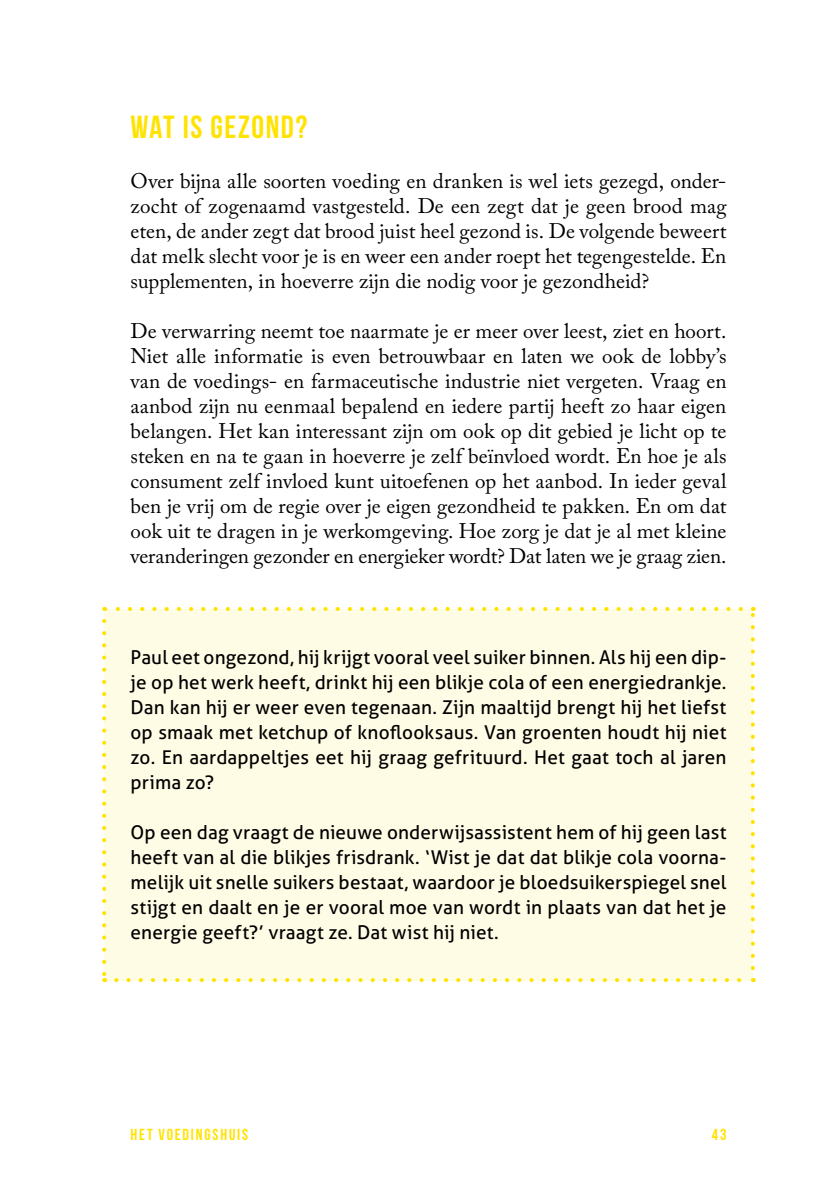
<style>
.page{position:relative;width:840px;height:1191px;background:#fff}
.page>*{position:absolute;margin:0;border:0;box-sizing:border-box;transform-origin:0 0}
.t1{font:32px "Bebas Neue";letter-spacing:.045em;color:#ffe300}
.t2{font:21px/25px "Adobe Caslon Pro";letter-spacing:-.005em;color:#000;text-align:justify}
.t3{font:19px/25px "Aller";letter-spacing:.01em;color:#000;text-align:justify}
.t4{font:16px "Bebas Neue";letter-spacing:.115em;color:#ffe300}
</style>
<div class="page">
<div style="left:104px;top:609px;width:648px;height:371px;background:#fffce6"></div>
<svg style="left:116px;top:978px;width:630px;height:4px"></svg>
<svg style="left:102px;top:621px;width:4px;height:361px"></svg>
<svg style="left:750px;top:607px;width:4px;height:361px"></svg>
<svg style="left:104px;top:607px;width:636px;height:4px"></svg>
<h1 class="t1" style="left:130px;top:110px;width:178px">WAT IS GEZOND?</h1>
<p class="t2" style="left:130px;top:169px;width:597px">Over bijna alle soorten voeding en dranken is wel iets gezegd, onder&shy;zocht of zogenaamd vastgesteld. De een zegt dat je geen brood mag eten, de ander zegt dat brood juist heel gezond is. De volgende beweert dat melk slecht voor je is en weer een ander roept het tegengestelde. En supplementen, in hoeverre zijn die nodig voor je gezondheid?</p>
<p class="t2" style="left:130px;top:319px;width:597px">De verwarring neemt toe naarmate je er meer over leest, ziet en hoort.<br>Niet alle informatie is even betrouwbaar en laten we ook de lobby’s van de voedings- en farmaceutische industrie niet vergeten. Vraag en aanbod zijn nu eenmaal bepalend en iedere partij heeft zo haar eigen belangen. Het kan interessant zijn om ook op dit gebied je licht op te steken en na te gaan in hoeverre je zelf beïnvloed wordt. En hoe je als consument zelf invloed kunt uitoefenen op het aanbod. In ieder geval ben je vrij om de regie over je eigen gezondheid te pakken. En om dat ook uit te dragen in je werkomgeving. Hoe zorg je dat je al met kleine veranderingen gezonder en energieker wordt? Dat laten we je graag zien.</p>
<p class="t3" style="left:130px;top:644px;width:597px">Paul eet ongezond, hij krijgt vooral veel suiker binnen. Als hij een dip&shy;je op het werk heeft, drinkt hij een blikje cola of een energiedrankje.<br>Dan kan hij er weer even tegenaan. Zijn maaltijd brengt hij het liefst op smaak met ketchup of knoflooksaus. Van groenten houdt hij niet zo. En aardappeltjes eet hij graag gefrituurd. Het gaat toch al jaren prima zo?</p>
<p class="t3" style="left:130px;top:819px;width:597px">Op een dag vraagt de nieuwe onderwijsassistent hem of hij geen last heeft van al die blikjes frisdrank. ‘Wist je dat dat blikje cola voorna&shy;melijk uit snelle suikers bestaat, waardoor je bloedsuikerspiegel snel stijgt en daalt en je er vooral moe van wordt in plaats van dat het je energie geeft?’ vraagt ze. Dat wist hij niet.</p>
<p class="t4" style="left:130px;top:1126px;width:119px">HET VOEDINGSHUIS</p>
<p class="t4" style="left:711px;top:1126px;width:16px">43</p>
</div>
